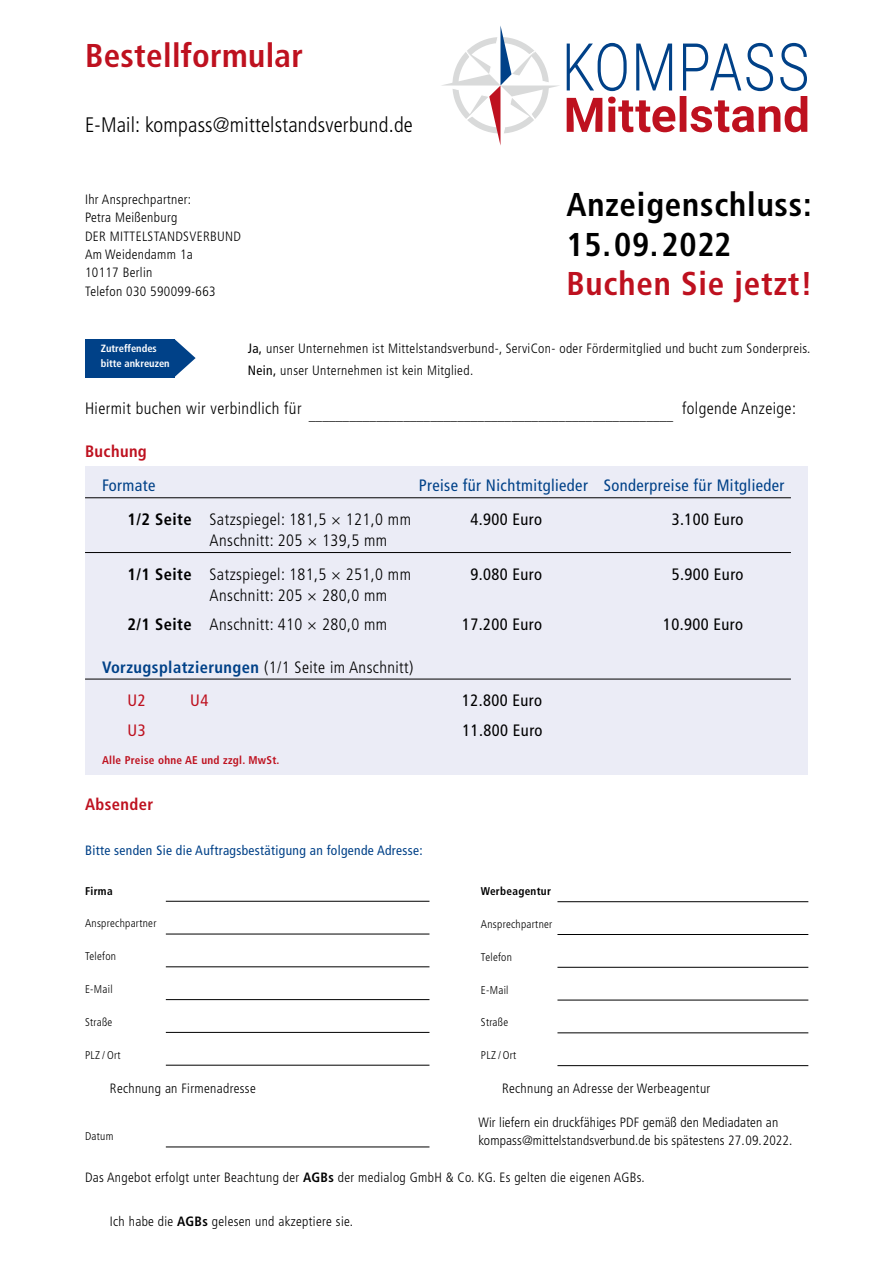
<style>
.page{position:relative;width:893px;height:1263px;background:#fff}
.page>*{position:absolute;margin:0;border:0;box-sizing:border-box;transform-origin:0 0}
.t1{font:700 condensed 33px "Frutiger";letter-spacing:.01em;color:#be111f}
.t2{font:700 condensed 33px/39.6px "Frutiger";letter-spacing:.025em;color:#000}
.t3{font:300 condensed 21px "Frutiger";letter-spacing:.01em;color:#000}
.t4{font:300 condensed 16.5px/33.8px "Frutiger";letter-spacing:.025em;color:#000}
.t5{font:condensed 16.5px "Frutiger";letter-spacing:.025em;color:#000}
.t6{font:condensed 16.5px "Frutiger";letter-spacing:.025em;color:#004188}
.t7{font:700 condensed 16.5px "Frutiger";letter-spacing:.025em;color:#be111f}
.t8{font:condensed 16.5px "Frutiger";color:#be111f}
.t9{font:300 condensed 13.5px/18.3px "Frutiger";letter-spacing:.025em;color:#000}
.t10{font:condensed 13.5px "Frutiger";letter-spacing:.025em;color:#004188}
.t11{font:300 condensed 11.25px "Frutiger";letter-spacing:.025em;color:#000}
.t12{font:700 condensed 11.25px "Frutiger";letter-spacing:.025em;color:#be111f}
.t13{font:700 condensed 11.25px "Frutiger";letter-spacing:.025em;color:#000}
.t14{font:700 condensed 10.5px/15px "Frutiger";color:#fff}
.s1{font-weight:400}
.s2{font-weight:700}
.s3{font-weight:700;color:#004188}
.s4{font-weight:400;color:#be111f}
</style>
<div class="page">
<div style="left:85px;top:466px;width:723px;height:309px;background:#ebecf6"></div>
<hr style="left:85px;top:497px;width:706px;height:1px;background:#000">
<hr style="left:85px;top:552px;width:706px;height:1px;background:#000">
<hr style="left:85px;top:679px;width:706px;height:1px;background:#000">
<hr style="left:166px;top:901px;width:263px;height:1px;background:#000">
<hr style="left:166px;top:934px;width:263px;height:1px;background:#000">
<hr style="left:166px;top:966px;width:263px;height:1px;background:#000">
<hr style="left:166px;top:999px;width:263px;height:1px;background:#000">
<hr style="left:166px;top:1032px;width:263px;height:1px;background:#000">
<hr style="left:166px;top:1065px;width:263px;height:1px;background:#000">
<hr style="left:166px;top:1147px;width:263px;height:1px;background:#000">
<hr style="left:557px;top:901px;width:251px;height:1px;background:#000">
<hr style="left:557px;top:934px;width:251px;height:1px;background:#000">
<hr style="left:557px;top:967px;width:251px;height:1px;background:#000">
<hr style="left:557px;top:1000px;width:251px;height:1px;background:#000">
<hr style="left:557px;top:1032px;width:251px;height:1px;background:#000">
<hr style="left:557px;top:1065px;width:251px;height:1px;background:#000">
<div style="left:85px;top:339px;width:89px;height:38px;background:#004188"></div>
<svg style="left:174px;top:339px;width:22px;height:38px"></svg>
<svg style="left:442px;top:26px;width:365px;height:119px"></svg>
<h1 class="t1" style="left:85px;top:36px;width:219px">Bestellformular</h1>
<h2 class="t3" style="left:85px;top:113px;width:329px">E-Mail: kompass@mittelstandsverbund.de</h2>
<p class="t9" style="left:85px;top:190px;width:158px">Ihr Ansprechpartner:<br>Petra Meißenburg<br>DER MITTELSTANDSVERBUND<br>Am Weidendamm 1a<br>10117 Berlin<br>Telefon 030 590099-663</p>
<h1 class="t2" style="left:566px;top:185px;width:247px">Anzeigenschluss:<br>15.09.2022</h1>
<h1 class="t1" style="left:566px;top:264px;width:248px">Buchen Sie jetzt!</h1>
<p class="t14" style="left:101px;top:341px;width:70px">Zutreffendes bitte ankreuzen</p>
<p class="t9" style="left:248px;top:337px;width:564px;line-height:22.2px"><span class="s1">Ja,</span> unser Unternehmen ist Mittelstandsverbund-, ServiCon- oder Fördermitglied und bucht zum Sonderpreis.<br><span class="s1">Nein,</span> unser Unternehmen ist kein Mitglied.</p>
<p class="t9" style="left:85px;top:406px;width:712px"><sup>Hiermit</sup> <sup>buchen</sup> <sup>wir</sup> <sup>verbindlich</sup> <sup>für</sup> ______________________________________________________ <sup>folgende</sup> <sup>Anzeige:</sup></p>
<p class="t7" style="left:85px;top:442px;width:63px">Buchung</p>
<p class="t6" style="left:102px;top:476px;width:55px">Formate</p>
<p class="t6" style="left:419px;top:476px;width:367px">Preise für Nichtmitglieder Sonderpreise für Mitglieder</p>
<p class="t4" style="left:128px;top:503px;width:285px"><span class="s2">1/2 Seite</span> Satzspiegel: 181,5 × 121,0 mm</p>
<p class="t5" style="left:470px;top:510px;width:73px">4.900 Euro</p>
<p class="t5" style="left:672px;top:510px;width:73px">3.100 Euro</p>
<p class="t4" style="left:128px;top:524px;width:285px;text-indent:82px">Anschnitt: 205 × 139,5 mm<br><span class="s2">1/1 Seite</span> Satzspiegel: 181,5 × 251,0 mm</p>
<p class="t5" style="left:470px;top:564px;width:73px">9.080 Euro</p>
<p class="t5" style="left:672px;top:564px;width:73px">5.900 Euro</p>
<p class="t4" style="left:128px;top:580px;width:261px;line-height:29.5px;text-align:right">Anschnitt: 205 × 280,0 mm<br><span class="s2">2/1 Seite</span> Anschnitt: 410 × 280,0 mm</p>
<p class="t5" style="left:462px;top:615px;width:82px">17.200 Euro</p>
<p class="t5" style="left:663px;top:615px;width:82px">10.900 Euro</p>
<p class="t4" style="left:128px;top:650px;width:287px;text-indent:-26px"><span class="s3">Vorzugsplatzierungen</span> (1/1 Seite im Anschnitt)<br><span class="s4">U2</span></p>
<p class="t8" style="left:190px;top:691px;width:20px">U4</p>
<p class="t5" style="left:462px;top:691px;width:82px">12.800 Euro</p>
<p class="t8" style="left:128px;top:720px;width:20px">U3</p>
<p class="t5" style="left:462px;top:720px;width:82px">11.800 Euro</p>
<p class="t12" style="left:102px;top:753px;width:179px">Alle Preise ohne AE und zzgl. MwSt.</p>
<p class="t7" style="left:85px;top:795px;width:70px">Absender</p>
<p class="t10" style="left:85px;top:842px;width:339px">Bitte senden Sie die Auftragsbestätigung an folgende Adresse:</p>
<p class="t13" style="left:85px;top:884px;width:29px">Firma</p>
<p class="t11" style="left:85px;top:917px;width:73px">Ansprechpartner</p>
<p class="t11" style="left:85px;top:950px;width:33px">Telefon</p>
<p class="t11" style="left:85px;top:983px;width:29px">E-Mail</p>
<p class="t11" style="left:85px;top:1015px;width:29px">Straße</p>
<p class="t11" style="left:85px;top:1048px;width:37px">PLZ / Ort</p>
<p class="t13" style="left:481px;top:884px;width:72px">Werbeagentur</p>
<p class="t11" style="left:481px;top:918px;width:73px">Ansprechpartner</p>
<p class="t11" style="left:481px;top:950px;width:33px">Telefon</p>
<p class="t11" style="left:481px;top:983px;width:29px">E-Mail</p>
<p class="t11" style="left:481px;top:1016px;width:29px">Straße</p>
<p class="t11" style="left:481px;top:1049px;width:37px">PLZ / Ort</p>
<p class="t9" style="left:110px;top:1079px;width:147px">Rechnung an Firmenadresse</p>
<p class="t9" style="left:502px;top:1079px;width:210px">Rechnung an Adresse der Werbeagentur</p>
<p class="t11" style="left:85px;top:1130px;width:30px">Datum</p>
<p class="t9" style="left:478px;top:1114px;width:316px">Wir liefern ein druckfähiges PDF gemäß den Mediadaten an kompass@mittelstandsverbund.de bis spätestens 27.09.2022.</p>
<p class="t9" style="left:85px;top:1168px;width:561px">Das Angebot erfolgt unter Beachtung der <span class="s2">AGBs</span> der medialog GmbH &amp; Co. KG. Es gelten die eigenen AGBs.</p>
<p class="t9" style="left:110px;top:1213px;width:244px">Ich habe die <span class="s2">AGBs</span> gelesen und akzeptiere sie.</p>
</div>
